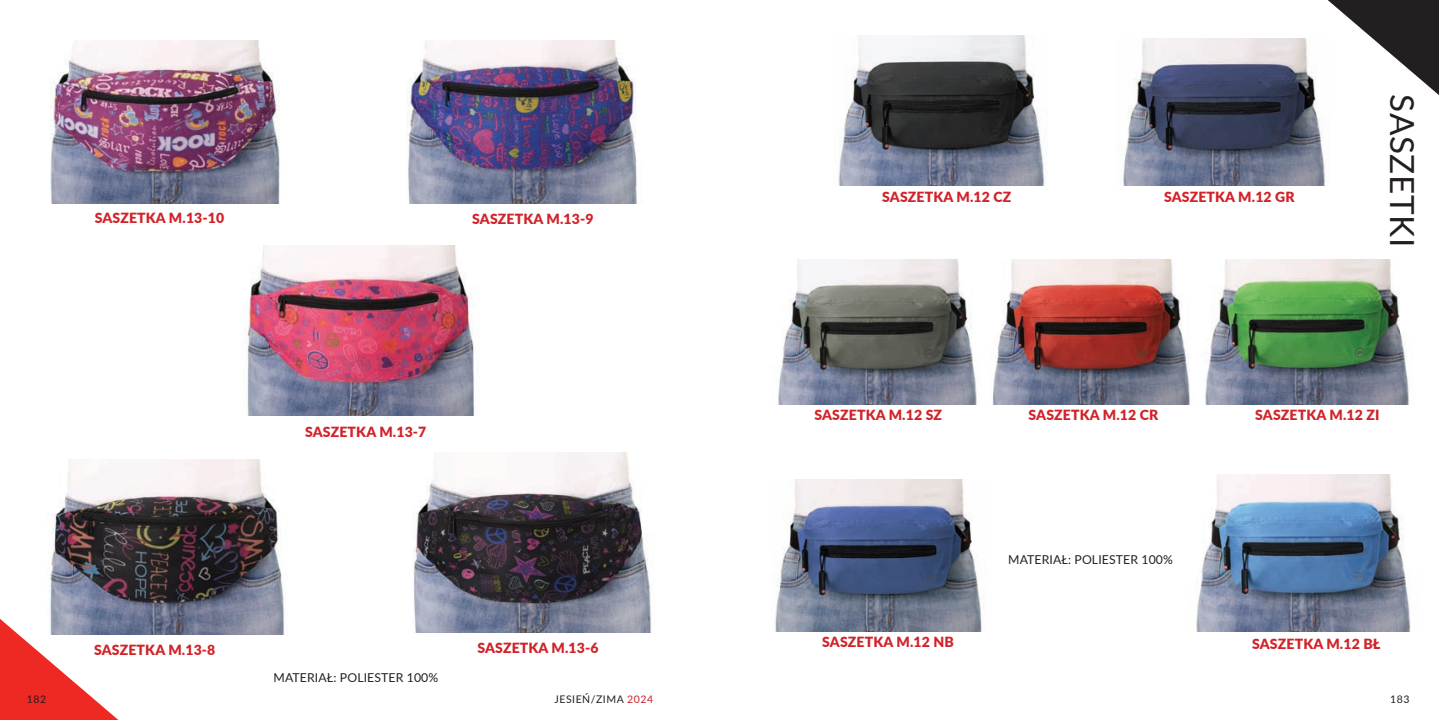
<style>
.page{position:relative;width:1439px;height:720px;background:#fff}
.page>*{position:absolute;margin:0;border:0;box-sizing:border-box;transform-origin:0 0}
.t1{font:33.25px "Lato";letter-spacing:.02em;color:#231f20}
.t2{font:900 14px "Lato";letter-spacing:.01em;color:#d1232a}
.t3{font:12.25px "Lato";letter-spacing:.01em;color:#231f20}
.t4{font:10.5px "Lato";letter-spacing:.05em;color:#231f20}
.s1{color:#d1232a}
</style>
<div class="page">
<svg style="left:0;top:619px;width:149px;height:100px"></svg>
<svg style="left:1327px;top:0;width:112px;height:95px"></svg>
<img style="left:47px;top:459px;width:238px;height:175px">
<img style="left:50px;top:40px;width:230px;height:164px">
<img style="left:412px;top:452px;width:240px;height:180px">
<img style="left:244px;top:245px;width:235px;height:170px">
<img style="left:406px;top:40px;width:231px;height:164px">
<img style="left:838px;top:35px;width:208px;height:150px">
<img style="left:1123px;top:38px;width:206px;height:147px">
<img style="left:778px;top:260px;width:199px;height:144px">
<img style="left:992px;top:259px;width:198px;height:145px">
<img style="left:1205px;top:259px;width:204px;height:145px">
<img style="left:775px;top:479px;width:207px;height:152px">
<img style="left:1196px;top:474px;width:215px;height:157px">
<p class="t2" style="left:95px;top:207px;width:131px">SASZETKA M.13-10</p>
<p class="t2" style="left:472px;top:208px;width:123px">SASZETKA M.13-9</p>
<p class="t2" style="left:305px;top:421px;width:123px">SASZETKA M.13-7</p>
<p class="t2" style="left:94px;top:639px;width:123px">SASZETKA M.13-8</p>
<p class="t2" style="left:477px;top:637px;width:123px">SASZETKA M.13-6</p>
<p class="t3" style="left:274px;top:668px;width:166px">MATERIAŁ: POLIESTER 100%</p>
<p class="t2" style="left:882px;top:186px;width:130px">SASZETKA M.12 CZ</p>
<p class="t2" style="left:1164px;top:186px;width:132px">SASZETKA M.12 GR</p>
<h1 class="t1" style="left:1426px;top:94px;width:154px;rotate:90deg">SASZETKI</h1>
<p class="t2" style="left:814px;top:404px;width:129px">SASZETKA M.12 SZ</p>
<p class="t2" style="left:1028px;top:404px;width:131px">SASZETKA M.12 CR</p>
<p class="t2" style="left:1255px;top:404px;width:126px">SASZETKA M.12 ZI</p>
<p class="t2" style="left:822px;top:631px;width:133px">SASZETKA M.12 NB</p>
<p class="t3" style="left:1008px;top:551px;width:166px">MATERIAŁ: POLIESTER 100%</p>
<p class="t2" style="left:1252px;top:632px;width:130px">SASZETKA M.12 BŁ</p>
<p class="t4" style="left:27px;top:691px;width:21px">182</p>
<p class="t4" style="left:554px;top:691px;width:100px">JESIEŃ/ZIMA <span class="s1">2024</span></p>
<p class="t4" style="left:1390px;top:691px;width:21px">183</p>
</div>
